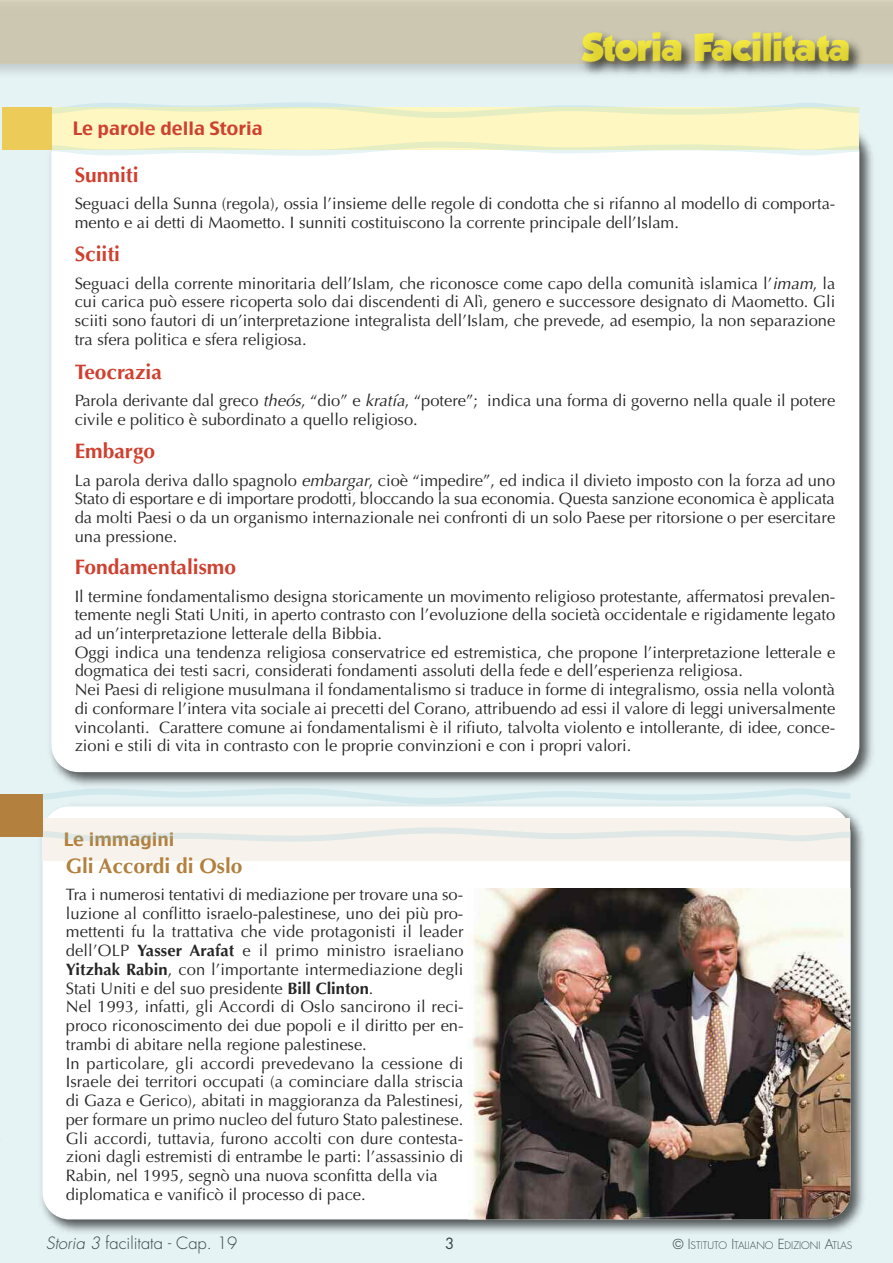
<style>
.page{position:relative;width:893px;height:1263px;background:#e5f3f5}
.page>*{position:absolute;margin:0;border:0;box-sizing:border-box;transform-origin:0 0}
.t1{font:34.65px "GROBOLD";color:rgb(255 241 42/.8)}
.t2{font:700 21px "Optima";color:#cf402f}
.t3{font:700 21px "Optima";color:#b3803e}
.t4{font:18px "Charcoal CY";color:#cf402f}
.t5{font:18px "Charcoal CY";color:#b3803e}
.t6{font:16.5px/18.8px "Optima";color:#272627}
.t7{font:300 16.5px "Futura";color:#272627}
.t8{font:15px "Futura";color:#272627}
.t9{font:300 10.2px "Futura";color:#272627}
.s1{font-style:italic}
.s2{font-weight:700}
.s3{font-size:13.5px}
</style>
<div class="page">
<div style="left:0;top:0;width:893px;height:64px;background:#cbc7b1"></div>
<img style="left:36px;top:809px;width:828px;height:424px">
<div style="left:43px;top:806px;width:807px;height:413px;background:#fff;border-radius:27px"></div>
<img style="left:469px;top:889px;width:381px;height:330px">
<img style="left:50px;top:133px;width:823px;height:650px">
<div style="left:51px;top:126px;width:808px;height:646px;background:#fff;border-radius:27px"></div>
<div style="left:51px;top:107px;width:808px;height:43px;background:#fef7c1"></div>
<div style="left:2px;top:107px;width:49px;height:43px;background:#edcb59"></div>
<svg style="left:51px;top:102px;width:808px;height:21px"></svg>
<svg style="left:50px;top:137px;width:815px;height:24px"></svg>
<img style="left:529px;top:33px;width:348px;height:79px">
<div style="left:43px;top:818px;width:807px;height:42px;background:#f7f2ec"></div>
<div style="left:0;top:794px;width:43px;height:42px;background:#b3803e"></div>
<svg style="left:42px;top:783px;width:808px;height:26px"></svg>
<svg style="left:37px;top:822px;width:819px;height:25px"></svg>
<p class="t4" style="left:73px;top:119px;width:192px">Le parole della Storia</p>
<h1 class="t1" style="left:582px;top:27px;width:270px">Storia Facilitata</h1>
<p class="t2" style="left:75px;top:166px;width:66px">Sunniti</p>
<p class="t6" style="left:75px;top:196px;width:762px">Seguaci della Sunna (regola), ossia l’insieme delle regole di condotta che si rifanno al modello di comporta&shy;mento e ai detti di Maometto. I sunniti costituiscono la corrente principale dell’Islam.</p>
<p class="t2" style="left:75px;top:246px;width:47px">Sciiti</p>
<p class="t6" style="left:75px;top:275px;width:762px;text-align:justify">Seguaci della corrente minoritaria dell’Islam, che riconosce come capo della comunità islamica l’<span class="s1">imam</span>, la cui carica può essere ricoperta solo dai discendenti di Alì, genero e successore designato di Maometto. Gli sciiti sono fautori di un’interpretazione integralista dell’Islam, che prevede, ad esempio, la non separazione tra sfera politica e sfera religiosa.</p>
<p class="t2" style="left:75px;top:363px;width:89px">Teocrazia</p>
<p class="t6" style="left:75px;top:393px;width:762px">Parola derivante dal greco <span class="s1">theós</span>, “dio” e <span class="s1">kratía</span>, “potere”; indica una forma di governo nella quale il potere civile e politico è subordinato a quello religioso.</p>
<p class="t2" style="left:75px;top:443px;width:82px">Embargo</p>
<p class="t6" style="left:75px;top:472px;width:762px;text-align:justify">La parola deriva dallo spagnolo <span class="s1">embargar</span>, cioè “impedire”, ed indica il divieto imposto con la forza ad uno Stato di esportare e di importare prodotti, bloccando la sua economia. Questa sanzione economica è applicata da molti Paesi o da un organismo internazionale nei confronti di un solo Paese per ritorsione o per esercitare una pressione.</p>
<p class="t2" style="left:75px;top:558px;width:163px">Fondamentalismo</p>
<p class="t6" style="left:75px;top:588px;width:762px">Il termine fondamentalismo designa storicamente un movimento religioso protestante, affermatosi prevalen&shy;temente negli Stati Uniti, in aperto contrasto con l’evoluzione della società occidentale e rigidamente legato ad un’interpretazione letterale della Bibbia.<br>Oggi indica una tendenza religiosa conservatrice ed estremistica, che propone l’interpretazione letterale e dogmatica dei testi sacri, considerati fondamenti assoluti della fede e dell’esperienza religiosa.<br>Nei Paesi di religione musulmana il fondamentalismo si traduce in forme di integralismo, ossia nella volontà di conformare l’intera vita sociale ai precetti del Corano, attribuendo ad essi il valore di leggi universalmente vincolanti. Carattere comune ai fondamentalismi è il rifiuto, talvolta violento e intollerante, di idee, conce&shy;zioni e stili di vita in contrasto con le proprie convinzioni e con i propri valori.</p>
<p class="t5" style="left:64px;top:829px;width:112px">Le immagini</p>
<p class="t3" style="left:66px;top:857px;width:178px">Gli Accordi di Oslo</p>
<p class="t6" style="left:66px;top:886px;width:399px">Tra i numerosi tentativi di mediazione per trovare una so&shy;luzione al conflitto israelo-palestinese, uno dei più pro&shy;mettenti fu la trattativa che vide protagonisti il leader dell’OLP <span class="s2">Yasser Arafat</span> e il primo ministro israeliano <span class="s2">Yitzhak Rabin</span>, con l’importante intermediazione degli Stati Uniti e del suo presidente <span class="s2">Bill Clinton</span>.<br>Nel 1993, infatti, gli Accordi di Oslo sancirono il reci&shy;proco riconoscimento dei due popoli e il diritto per en&shy;trambi di abitare nella regione palestinese.<br>In particolare, gli accordi prevedevano la cessione di Israele dei territori occupati (a cominciare dalla striscia di Gaza e Gerico), abitati in maggioranza da Palestinesi, per formare un primo nucleo del futuro Stato palestinese.<br>Gli accordi, tuttavia, furono accolti con dure contesta&shy;zioni dagli estremisti di entrambe le parti: l’assassinio di Rabin, nel 1995, segnò una nuova sconfitta della via diplomatica e vanificò il processo di pace.</p>
<p class="t7" style="left:46px;top:1235px;width:193px"><span class="s1">Storia 3</span> facilitata - Cap. 19</p>
<p class="t8" style="left:445px;top:1236px;width:11px">3</p>
<p class="t9" style="left:673px;top:1240px;width:181px"><span class="s3">© I</span>STITUTO <span class="s3">I</span>TALIANO <span class="s3">E</span>DIZIONI <span class="s3">A</span>TLAS</p>
</div>
